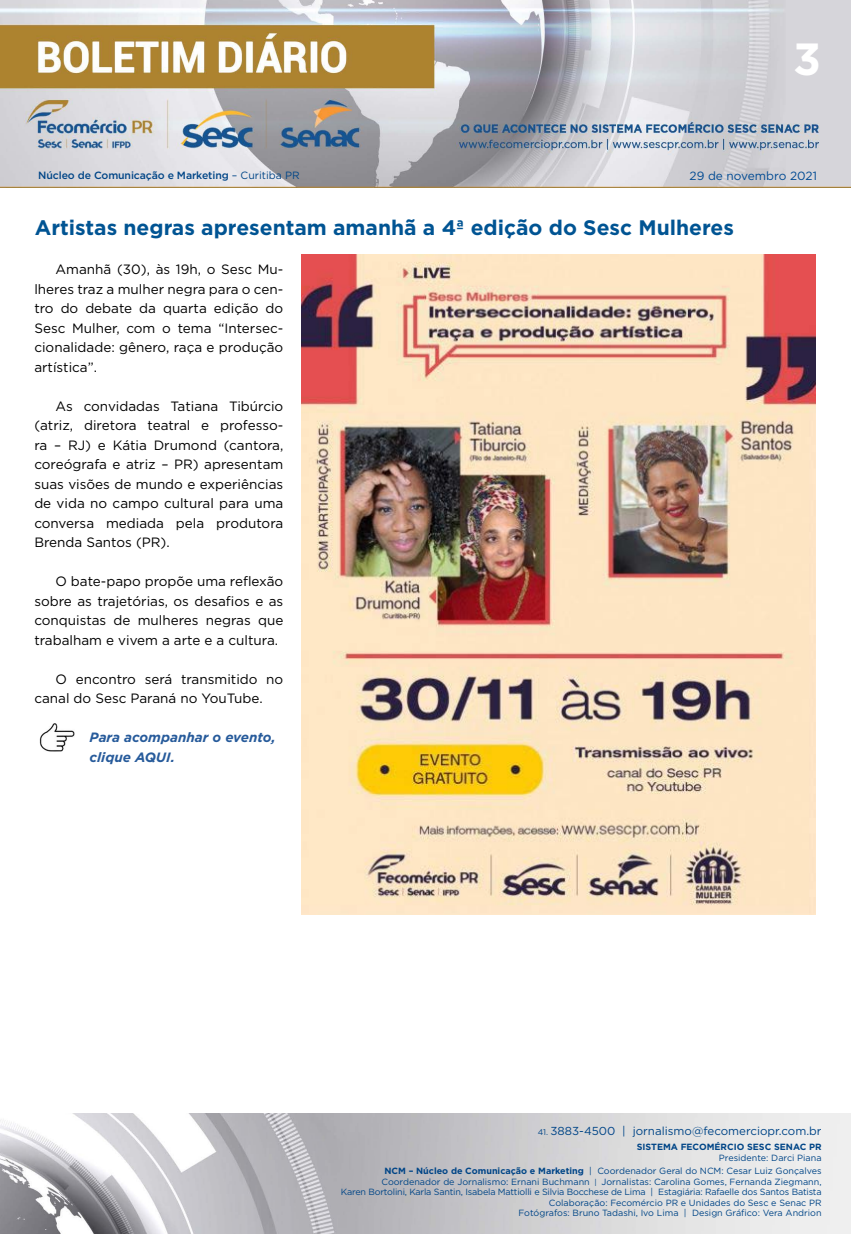
<style>
.page{position:relative;width:851px;height:1234px;background:#fff}
.page>*{position:absolute;margin:0;border:0;box-sizing:border-box;transform-origin:0 0}
.t1{font:700 45px "Gotham";color:#fff}
.t2{font:700 21px "Gotham";color:#005493}
.t3{font:13.5px/19.5px "Gotham";color:#000;text-align:justify}
.t4{font:italic 700 13.5px/19.5px "Gotham";color:#275b9b}
.t5{font:11.85px "Gotham";color:#004a93}
.t6{font:11.55px "Gotham";color:#004587}
.t7{font:500 10.5px "Gotham";letter-spacing:-.01em;color:#004587}
.t8{font:9px/10.5px "Gotham";color:#004587;text-align:right}
.t9{font:700 9px "Gotham";color:#004587}
.s1{font-weight:400}
.s2{font-size:8.25px}
.s3{font-weight:700}
.s4{font-size:7.65px}
</style>
<div class="page">
<img style="left:0;top:0;width:850px;height:188px">
<img style="left:0;top:1113px;width:850px;height:120px">
<img style="left:40px;top:723px;width:35px;height:28px">
<img style="left:301px;top:255px;width:514px;height:659px">
<h1 class="t1" style="left:793px;top:29px;width:29px">3</h1>
<p class="t7" style="left:38px;top:168px;width:263px">Núcleo de Comunicação e Marketing <span class="s1">– Curitiba PR</span></p>
<p class="t5" style="left:689px;top:168px;width:129px">29 de novembro 2021</p>
<h2 class="t2" style="left:35px;top:214px;width:700px">Artistas negras apresentam amanhã a 4ª edição do Sesc Mulheres</h2>
<p class="t3" style="left:34px;top:259px;width:250px;text-indent:21px">Amanhã (30), às 19h, o Sesc Mu&shy;lheres traz a mulher negra para o cen&shy;tro do debate da quarta edição do Sesc Mulher, com o tema “Intersec&shy;cionalidade: gênero, raça e produção artística”.</p>
<p class="t3" style="left:34px;top:396px;width:250px;text-indent:21px">As convidadas Tatiana Tibúrcio (atriz, diretora teatral e professo&shy;ra – RJ) e Kátia Drumond (cantora, coreógrafa e atriz – PR) apresentam suas visões de mundo e experiências de vida no campo cultural para uma conversa mediada pela produtora Brenda Santos (PR).</p>
<p class="t3" style="left:34px;top:571px;width:250px;text-indent:21px">O bate-papo propõe uma reflexão sobre as trajetórias, os desafios e as conquistas de mulheres negras que trabalham e vivem a arte e a cultura.</p>
<p class="t3" style="left:34px;top:669px;width:250px;text-indent:21px">O encontro será transmitido no canal do Sesc Paraná no YouTube.</p>
<p class="t4" style="left:90px;top:727px;width:188px">Para acompanhar o evento, clique AQUI.</p>
<p class="t6" style="left:537px;top:1123px;width:285px"><span class="s2">41.</span> 3883-4500 | jornalismo@fecomerciopr.com.br</p>
<p class="t9" style="left:636px;top:1140px;width:186px">SISTEMA FECOMÉRCIO SESC SENAC PR</p>
<p class="t8" style="left:384px;top:1150px;width:438px;line-height:13.5px">Presidente: Darci Piana<br><span class="s3">NCM – Núcleo de Comunicação e Marketing</span> | Coordenador Geral do NCM: Cesar Luiz Gonçalves</p>
<p class="t8" style="left:341px;top:1175px;width:482px">Coordenador de Jornalismo: Ernani Buchmann <span class="s4">|</span> Jornalistas: Carolina Gomes, Fernanda Ziegmann,<br>Karen Bortolini, Karla Santin, Isabela Mattiolli e Silvia Bocchese de Lima | Estagiária: Rafaelle dos Santos Batista Colaboração: Fecomércio PR e Unidades do Sesc e Senac PR<br>Fotógrafos: Bruno Tadashi, Ivo Lima | Design Gráfico: Vera Andrion</p>
</div>
